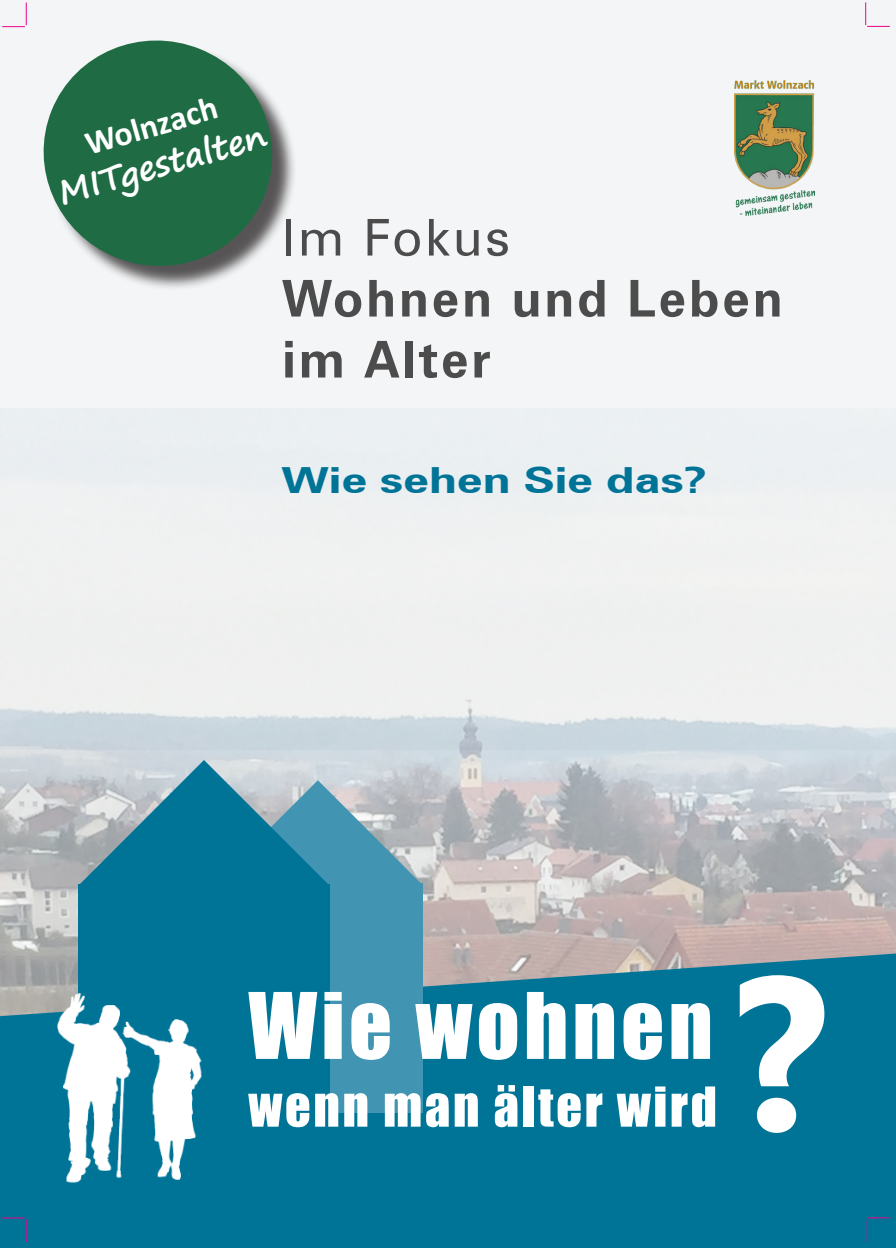
<style>
.page{position:relative;width:896px;height:1248px;background:#fff}
.page>*{position:absolute;margin:0;border:0;box-sizing:border-box;transform-origin:0 0}
.Titel_groß{font:700 218px "Gadugi";color:#fff}
.Titel_groß-2{font:84.6px "Impact";letter-spacing:.05em;color:#fff}
.Titel_groß-3{font:700 50.8px "Zurich BT";letter-spacing:.05em;color:#4d4c4c}
.Titel_groß-4{font:50.8px "Impact";letter-spacing:.05em;color:#fff}
.Titel_groß-5{font:50.8px "Zurich BT";letter-spacing:.05em;color:#4d4c4c}
.t1{font:700 36px "Zurich BT";letter-spacing:-.01em;color:#007497;scale:1.33 1}
.t2{font:700 33.8px/40.6px "Segoe Print";color:#fff;text-align:center}
.s1{font-family:"Calibri"}
</style>
<div class="page">
<div style="left:0;top:0;width:896px;height:749px;background:#f3f5f6"></div>
<img style="left:0;top:416px;width:896px;height:537px">
<svg style="left:0;top:953px;width:896px;height:294px;background:#0d7798"></svg>
<div style="left:214px;top:883px;width:208px;height:230px;background:#4295b2"></div>
<svg style="left:330px;top:780px;width:93px;height:208px"></svg>
<div style="left:47px;top:44px;width:250px;height:247px;background:#231f20;opacity:.75"></div>
<svg style="left:43px;top:40px;width:244px;height:241px;fill:#1f6c44"></svg>
<img style="left:734px;top:81px;width:81px;height:134px">
<div style="left:79px;top:884px;width:251px;height:277px;background:#007497"></div>
<svg style="left:79px;top:760px;width:251px;height:124px;background:#579bb1"></svg>
<img style="left:117px;top:1019px;width:102px;height:181px">
<img style="left:54px;top:989px;width:86px;height:202px">
<svg style="left:2px;top:2px;width:25px;height:25px"></svg>
<svg style="left:865px;top:2px;width:25px;height:25px"></svg>
<svg style="left:2px;top:1217px;width:25px;height:24px"></svg>
<svg style="left:865px;top:1217px;width:25px;height:24px"></svg>
<p class="t2" style="left:42px;top:134px;width:217px;rotate:-16deg"><span class="s1">Wolnzach<br></span>MITgestalten</p>
<p class="Titel_groß-5" style="left:282px;top:206px;width:230px">Im Fokus</p>
<p class="Titel_groß-3" style="left:282px;top:267px;width:502px">Wohnen und Leben</p>
<p class="Titel_groß-3" style="left:282px;top:328px;width:210px">im Alter</p>
<p class="t1" style="left:281px;top:458px;width:321px">Wie sehen Sie das?</p>
<p class="Titel_groß-2" style="left:248px;top:959px;width:466px">Wie wohnen</p>
<p class="Titel_groß-4" style="left:248px;top:1067px;width:470px">wenn man älter wird</p>
<p class="Titel_groß" style="left:733px;top:921px;width:97px">?</p>
</div>
